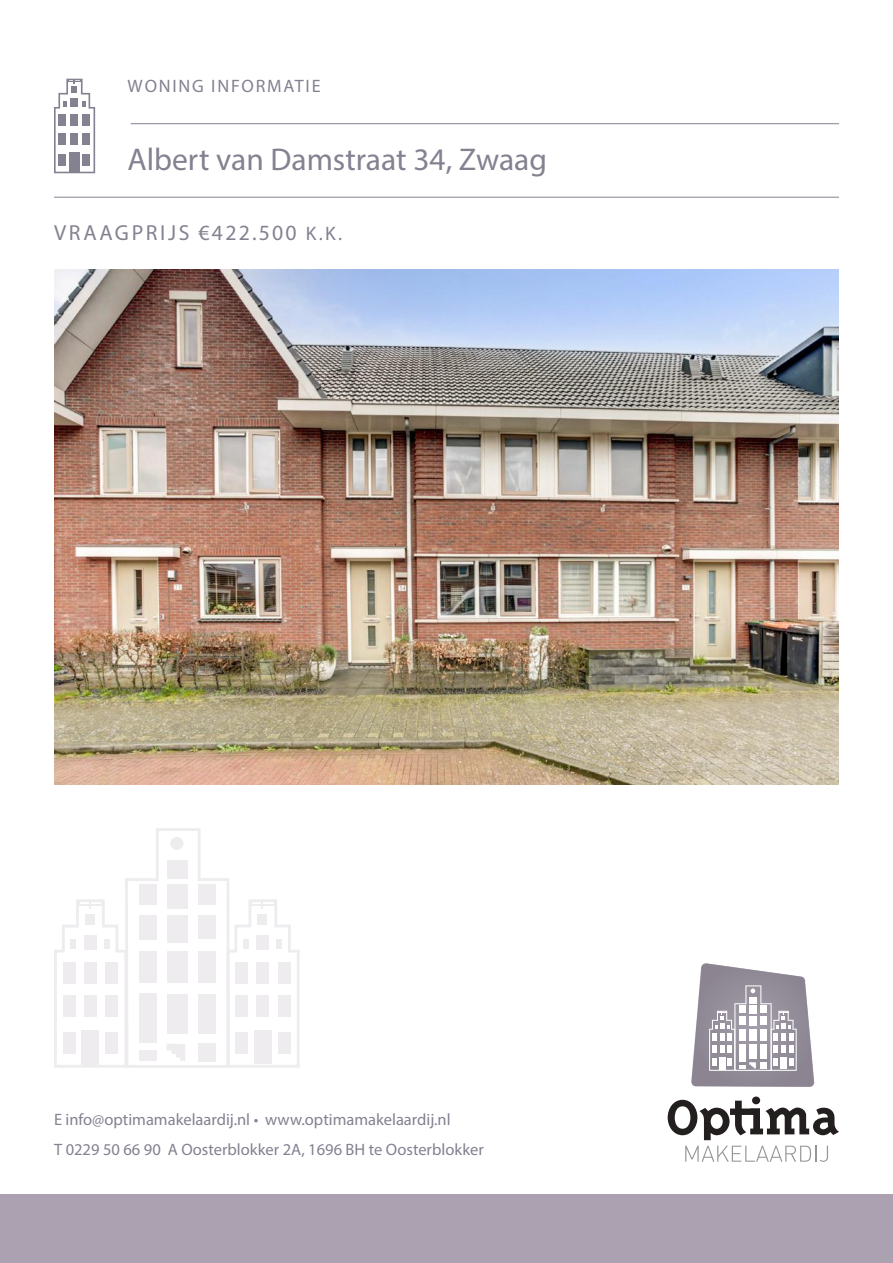
<style>
.page{position:relative;width:893px;height:1263px;background:#fff}
.page>*{position:absolute;margin:0;border:0;box-sizing:border-box;transform-origin:0 0}
.t1{font:31.5px "Myriad Pro";color:#848190}
.t2{font:21.75px "Myriad Pro";letter-spacing:.12em;color:#848190}
.t3{font:18px "Myriad Pro";letter-spacing:.1em;color:#848190}
.t4{font:16.5px/30px "Myriad Pro";color:#848190}
.s1{font-size:19.5px}
</style>
<div class="page">
<hr style="left:54px;top:197px;width:785px;height:1px;background:#848190">
<hr style="left:131px;top:123px;width:708px;height:1px;background:#848190">
<div style="left:0;top:1195px;width:893px;height:68px;background:#aca1b1"></div>
<svg style="left:668px;top:1096px;width:171px;height:44px"></svg>
<svg style="left:685px;top:1146px;width:143px;height:16px"></svg>
<svg style="left:691px;top:963px;width:123px;height:124px"></svg>
<svg style="left:54px;top:79px;width:41px;height:94px"></svg>
<img style="left:54px;top:270px;width:785px;height:514px">
<svg style="left:54px;top:828px;width:246px;height:240px"></svg>
<p class="t3" style="left:128px;top:75px;width:194px">WONING INFORMATIE</p>
<h1 class="t1" style="left:128px;top:140px;width:421px">Albert van Damstraat 34, Zwaag</h1>
<h2 class="t2" style="left:54px;top:219px;width:289px">VRAAGPRIJS €422.500 <span class="s1">K.K.</span></h2>
<p class="t4" style="left:54px;top:1104px;width:431px">E info@optimamakelaardij.nl • www.optimamakelaardij.nl<br>T 0229 50 66 90 A Oosterblokker 2A, 1696 BH te Oosterblokker</p>
</div>
